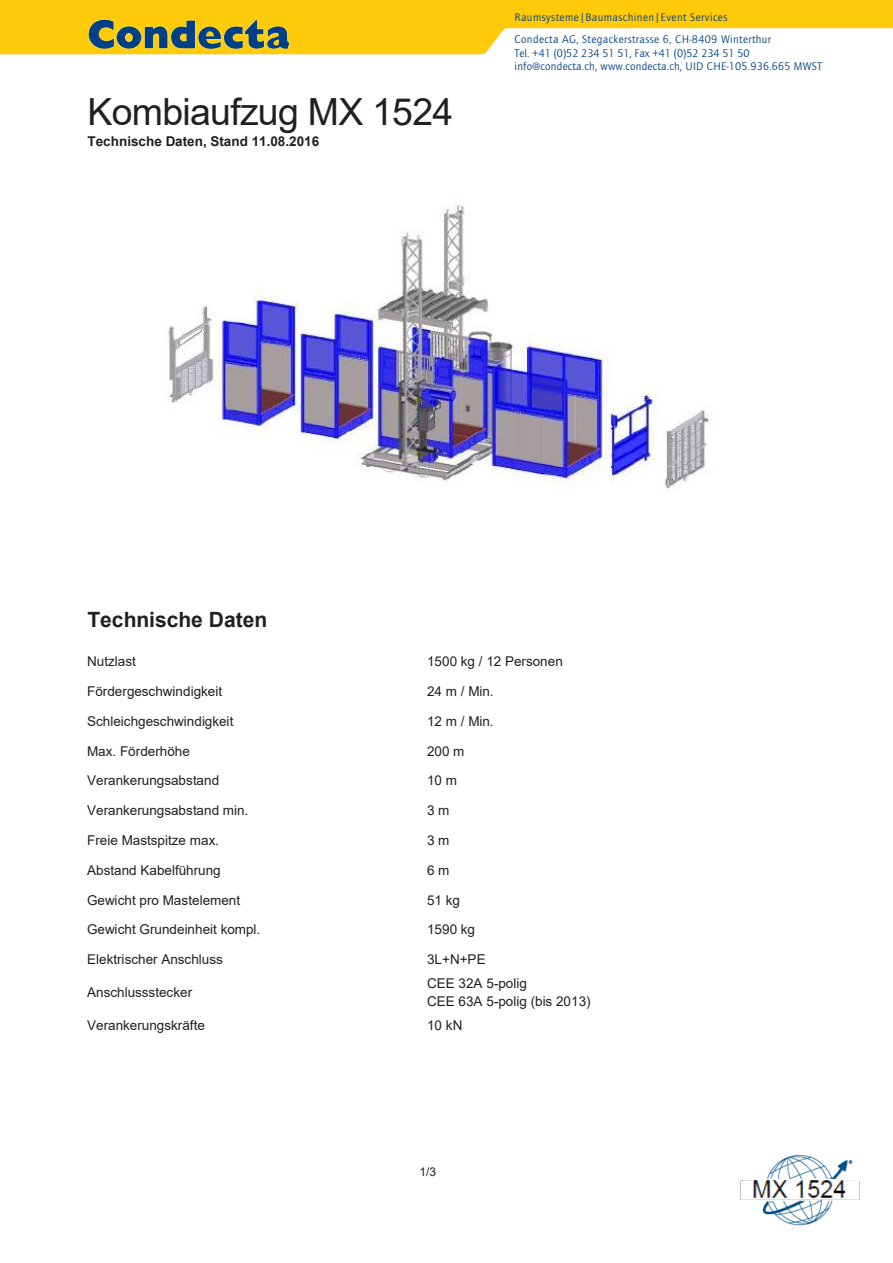
<style>
.page{position:relative;width:893px;height:1263px;background:#fff}
.page>*{position:absolute;margin:0;border:0;box-sizing:border-box;transform-origin:0 0}
.t1{font:37.5px "Arial";letter-spacing:-.02em;color:#231f20}
.t2{font:700 21px "Arial";color:#231f20}
.t3{font:13.5px/17.9px "Arial";letter-spacing:.005em;color:#231f20}
.t4{font:700 13.5px "Arial";letter-spacing:.005em;color:#231f20}
.t5{font:12px "Arial";color:#231f20}
.t6{font:11.4px "ITC Quay";letter-spacing:.035em;color:#014086}
.t7{font:11.4px "ITC Quay";color:#014086}
.s1{font-size:12px}
</style>
<div class="page">
<svg style="left:0;top:0;width:893px;height:54px;fill:#feca0a"></svg>
<svg style="left:88px;top:19px;width:202px;height:30px;background:#84894b"></svg>
<img style="left:740px;top:1154px;width:120px;height:72px">
<img style="left:753px;top:1179px;width:93px;height:19px">
<img style="left:168px;top:205px;width:542px;height:286px">
<p class="t1" style="left:87px;top:86px;width:367px">Kombiaufzug MX 1524</p>
<p class="t4" style="left:87px;top:131px;width:233px">Technische Daten, Stand 11.08.2016</p>
<p class="t6" style="left:514px;top:11px;width:214px">Raumsysteme<span class="s1">|</span>Baumaschinen<span class="s1">|</span>Event Services</p>
<p class="t7" style="left:515px;top:47px;width:237px">Tel. +41 (0)52 234 51 51, Fax +41 (0)52 234 51 50</p>
<p class="t6" style="left:514px;top:33px;width:258px">Condecta AG, Stegackerstrasse 6, CH-8409 Winterthur</p>
<p class="t6" style="left:514px;top:60px;width:309px">info@condecta.ch, www.condecta.ch, UID CHE-105.936.665 MWST</p>
<p class="t2" style="left:87px;top:605px;width:181px">Technische Daten</p>
<p class="t3" style="left:87px;top:653px;width:50px">Nutzlast</p>
<p class="t3" style="left:427px;top:653px;width:137px">1500 kg / 12 Personen</p>
<p class="t3" style="left:87px;top:682px;width:136px">Fördergeschwindigkeit</p>
<p class="t3" style="left:427px;top:682px;width:68px">24 m / Min.</p>
<p class="t3" style="left:87px;top:712px;width:148px">Schleichgeschwindigkeit</p>
<p class="t3" style="left:427px;top:712px;width:68px">12 m / Min.</p>
<p class="t3" style="left:87px;top:742px;width:104px">Max. Förderhöhe</p>
<p class="t3" style="left:427px;top:742px;width:39px">200 m</p>
<p class="t3" style="left:87px;top:772px;width:134px">Verankerungsabstand</p>
<p class="t3" style="left:427px;top:772px;width:32px">10 m</p>
<p class="t3" style="left:87px;top:801px;width:163px">Verankerungsabstand min.</p>
<p class="t3" style="left:427px;top:801px;width:24px">3 m</p>
<p class="t3" style="left:87px;top:831px;width:133px">Freie Mastspitze max.</p>
<p class="t3" style="left:427px;top:831px;width:24px">3 m</p>
<p class="t3" style="left:87px;top:861px;width:135px">Abstand Kabelführung</p>
<p class="t3" style="left:427px;top:861px;width:24px">6 m</p>
<p class="t3" style="left:87px;top:891px;width:154px">Gewicht pro Mastelement</p>
<p class="t3" style="left:427px;top:891px;width:35px">51 kg</p>
<p class="t3" style="left:87px;top:920px;width:175px">Gewicht Grundeinheit kompl.</p>
<p class="t3" style="left:427px;top:920px;width:50px">1590 kg</p>
<p class="t3" style="left:87px;top:950px;width:137px">Elektrischer Anschluss</p>
<p class="t3" style="left:427px;top:950px;width:60px">3L+N+PE</p>
<p class="t3" style="left:87px;top:983px;width:107px">Anschlussstecker</p>
<p class="t3" style="left:427px;top:974px;width:165px">CEE 32A 5-polig<br>CEE 63A 5-polig (bis 2013)</p>
<p class="t3" style="left:87px;top:1016px;width:119px">Verankerungskräfte</p>
<p class="t3" style="left:427px;top:1016px;width:37px">10 kN</p>
<p class="t5" style="left:419px;top:1163px;width:18px">1/3</p>
</div>
